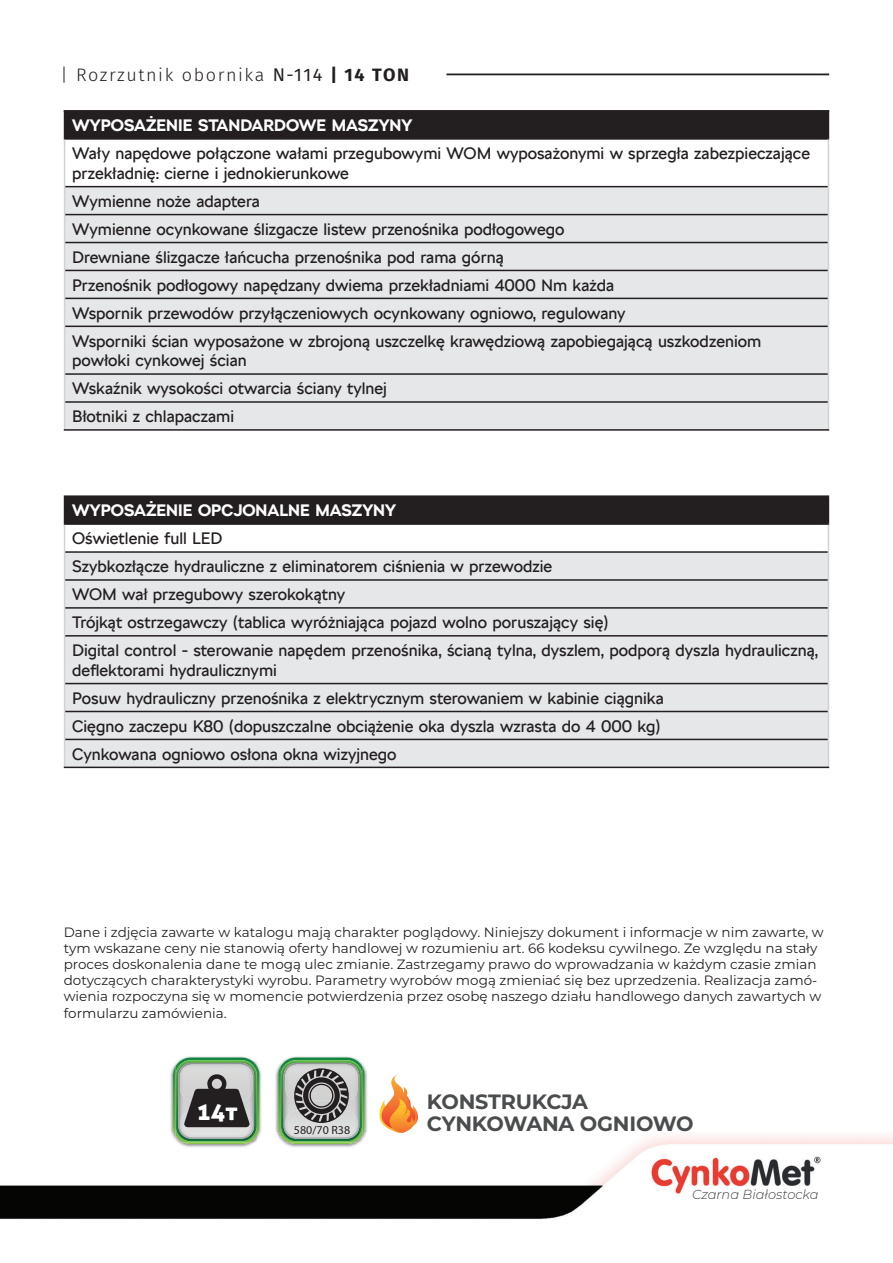
<style>
.page{position:relative;width:893px;height:1263px;background:#fff}
.page>*{position:absolute;margin:0;border:0;box-sizing:border-box;transform-origin:0 0}
.t1{font:24px "Aller Display";color:#fff}
.t2{font:700 20.7px/22.5px "Montserrat";letter-spacing:-.01em;color:#4b4c4d}
.t3{font:300 18px "Fira Sans";letter-spacing:.09em;color:#231f20}
.t4{font:16.5px/27.9px "SKODA Next Arabic";color:#231f20}
.t5{font:700 16.5px "SKODA Next Arabic";color:#fff}
.t6{font:13.5px/16.2px "Montserrat";color:#231f20}
.t7{font:italic 300 13.05px "Montserrat";color:#3e3e3f}
.t8{font:12px "Myriad Pro";color:#231f20}
.s1{font-weight:400}
.s2{font-weight:700}
</style>
<div class="page">
<hr style="left:446px;top:74px;width:383px;height:1px;background:#231f20">
<img style="left:0;top:1135px;width:893px;height:84px">
<div style="left:65px;top:496px;width:763px;height:28px;background:#231f20"></div>
<div style="left:65px;top:553px;width:763px;height:214px;background:#e6e7e9"></div>
<hr style="left:64px;top:495px;width:765px;height:2px;background:#231f20">
<hr style="left:64px;top:523px;width:765px;height:2px;background:#231f20">
<svg style="left:828px;top:497px;width:1px;height:139px"></svg>
<hr style="left:828px;top:636px;width:1px;height:47px;background:#d1d2d4">
<svg style="left:828px;top:683px;width:1px;height:84px"></svg>
<svg style="left:64px;top:497px;width:1px;height:139px"></svg>
<hr style="left:64px;top:636px;width:1px;height:47px;background:#d1d2d4">
<svg style="left:64px;top:683px;width:1px;height:84px"></svg>
<hr style="left:65px;top:551px;width:763px;height:2px;background:#231f20">
<hr style="left:65px;top:579px;width:763px;height:2px;background:#231f20">
<hr style="left:65px;top:607px;width:763px;height:2px;background:#231f20">
<hr style="left:65px;top:635px;width:763px;height:2px;background:#231f20">
<hr style="left:65px;top:683px;width:763px;height:1px;background:#231f20">
<hr style="left:65px;top:711px;width:763px;height:1px;background:#231f20">
<hr style="left:65px;top:739px;width:763px;height:1px;background:#231f20">
<hr style="left:64px;top:767px;width:765px;height:1px;background:#231f20">
<div style="left:65px;top:111px;width:763px;height:28px;background:#231f20"></div>
<div style="left:65px;top:187px;width:763px;height:242px;background:#e6e7e9"></div>
<hr style="left:64px;top:110px;width:765px;height:2px;background:#231f20">
<svg style="left:64px;top:112px;width:1px;height:26px"></svg>
<svg style="left:828px;top:112px;width:1px;height:26px"></svg>
<hr style="left:64px;top:138px;width:765px;height:2px;background:#231f20">
<hr style="left:828px;top:140px;width:1px;height:47px;background:#d1d2d4">
<svg style="left:828px;top:187px;width:1px;height:139px"></svg>
<hr style="left:828px;top:326px;width:1px;height:48px;background:#d1d2d4">
<svg style="left:828px;top:374px;width:1px;height:55px"></svg>
<hr style="left:64px;top:140px;width:1px;height:47px;background:#d1d2d4">
<svg style="left:64px;top:187px;width:1px;height:139px"></svg>
<hr style="left:64px;top:326px;width:1px;height:48px;background:#d1d2d4">
<svg style="left:64px;top:374px;width:1px;height:55px"></svg>
<hr style="left:65px;top:186px;width:763px;height:1px;background:#231f20">
<hr style="left:65px;top:214px;width:763px;height:1px;background:#231f20">
<hr style="left:65px;top:242px;width:763px;height:1px;background:#231f20">
<hr style="left:65px;top:270px;width:763px;height:1px;background:#231f20">
<hr style="left:65px;top:298px;width:763px;height:1px;background:#231f20">
<hr style="left:65px;top:326px;width:763px;height:1px;background:#231f20">
<hr style="left:65px;top:373px;width:763px;height:2px;background:#231f20">
<hr style="left:65px;top:401px;width:763px;height:2px;background:#231f20">
<hr style="left:64px;top:429px;width:765px;height:2px;background:#231f20">
<img style="left:274px;top:1056px;width:95px;height:94px">
<img style="left:281px;top:1061px;width:81px;height:80px">
<svg style="left:284px;top:1057px;width:75px;height:81px;background:#9ca39c"></svg>
<svg style="left:379px;top:1074px;width:39px;height:59px"></svg>
<img style="left:169px;top:1056px;width:95px;height:94px">
<svg style="left:180px;top:1057px;width:72px;height:4px"></svg>
<img style="left:176px;top:1061px;width:81px;height:80px">
<img style="left:178px;top:1063px;width:76px;height:75px">
<img style="left:180px;top:1065px;width:72px;height:36px">
<img style="left:180px;top:1111px;width:72px;height:26px">
<svg style="left:184px;top:1074px;width:65px;height:53px;background:#605d5e"></svg>
<p class="t3" style="left:61px;top:62px;width:350px">| Rozrzutnik obornika <span class="s1">N-114</span> <span class="s2">| 14 TON</span></p>
<p class="t5" style="left:72px;top:116px;width:342px">WYPOSAŻENIE STANDARDOWE MASZYNY</p>
<p class="t4" style="left:72px;top:144px;width:740px;line-height:19.8px">Wały napędowe połączone wałami przegubowymi WOM wyposażonymi w sprzegła zabezpieczające przekładnię: cierne i jednokierunkowe</p>
<p class="t4" style="left:72px;top:187px;width:691px">Wymienne noże adaptera<br>Wymienne ocynkowane ślizgacze listew przenośnika podłogowego<br>Drewniane ślizgacze łańcucha przenośnika pod rama górną<br>Przenośnik podłogowy napędzany dwiema przekładniami 4000 Nm każda<br>Wspornik przewodów przyłączeniowych ocynkowany ogniowo, regulowany<br>Wsporniki ścian wyposażone w zbrojoną uszczelkę krawędziową zapobiegającą uszkodzeniom</p>
<p class="t4" style="left:72px;top:347px;width:316px">powłoki cynkowej ścian<br>Wskaźnik wysokości otwarcia ściany tylnej<br>Błotniki z chlapaczami</p>
<p class="t5" style="left:72px;top:501px;width:325px">WYPOSAŻENIE OPCJONALNE MASZYNY</p>
<p class="t4" style="left:72px;top:525px;width:747px">Oświetlenie full LED<br>Szybkozłącze hydrauliczne z eliminatorem ciśnienia w przewodzie<br>WOM wał przegubowy szerokokątny<br>Trójkąt ostrzegawczy (tablica wyróżniająca pojazd wolno poruszający się)<br>Digital control - sterowanie napędem przenośnika, ścianą tylna, dyszlem, podporą dyszla hydrauliczną,</p>
<p class="t4" style="left:72px;top:656px;width:593px">deflektorami hydraulicznymi<br>Posuw hydrauliczny przenośnika z elektrycznym sterowaniem w kabinie ciągnika Cięgno zaczepu K80 (dopuszczalne obciążenie oka dyszla wzrasta do 4 000 kg)<br>Cynkowana ogniowo osłona okna wizyjnego</p>
<p class="t6" style="left:64px;top:923px;width:761px">Dane i zdjęcia zawarte w katalogu mają charakter poglądowy. Niniejszy dokument i informacje w nim zawarte, w tym wskazane ceny nie stanowią oferty handlowej w rozumieniu art. 66 kodeksu cywilnego. Ze względu na stały proces doskonalenia dane te mogą ulec zmianie. Zastrzegamy prawo do wprowadzania w każdym czasie zmian dotyczących charakterystyki wyrobu. Parametry wyrobów mogą zmieniać się bez uprzedzenia. Realizacja zamó&shy;wienia rozpoczyna się w momencie potwierdzenia przez osobę naszego działu handlowego danych zawartych w formularzu zamówienia.</p>
<h1 class="t1" style="left:197px;top:1096px;width:42px">14t</h1>
<p class="t8" style="left:294px;top:1123px;width:58px">580/70 R38</p>
<p class="t2" style="left:427px;top:1089px;width:268px">KONSTRUKCJA<br>CYNKOWANA OGNIOWO</p>
<p class="t7" style="left:692px;top:1186px;width:128px">Czarna Białostocka</p>
</div>
